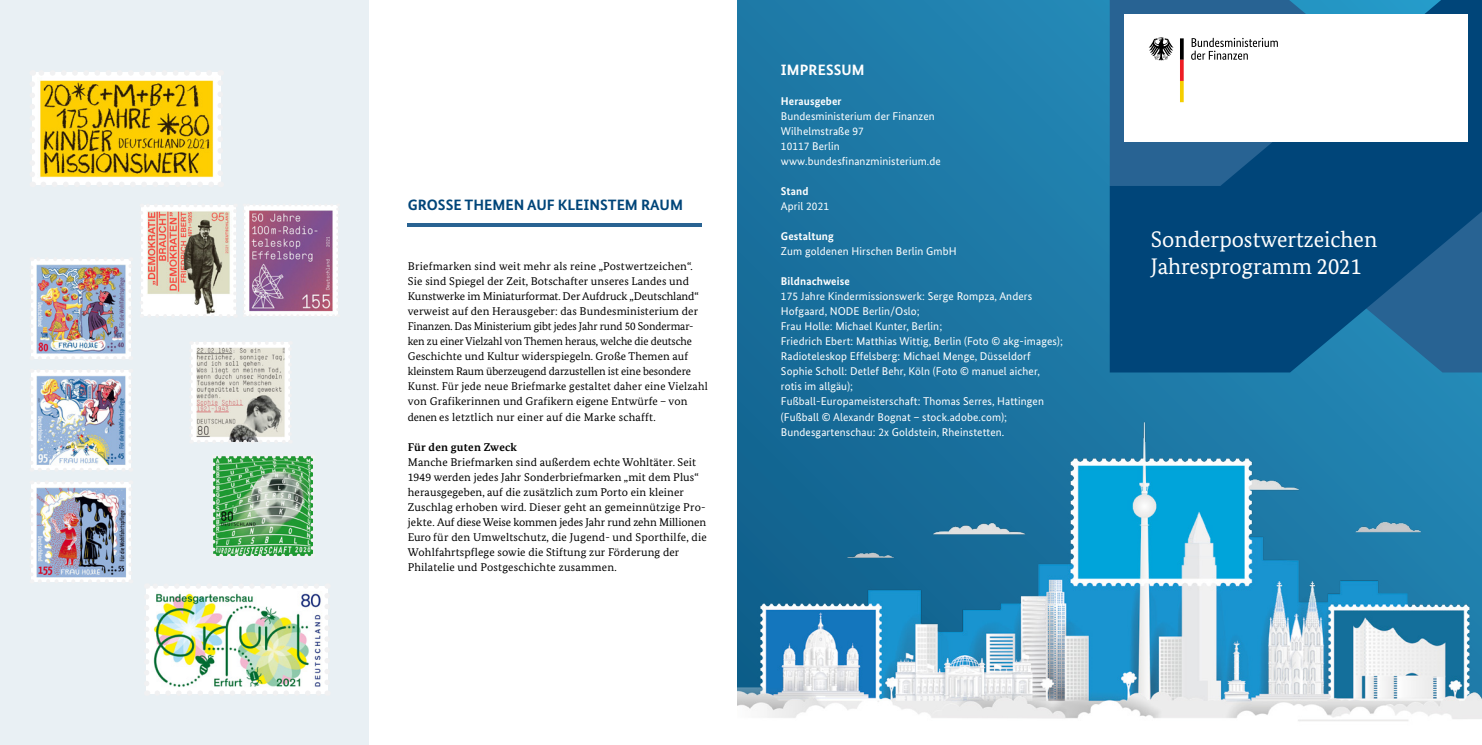
<style>
.page{position:relative;width:1482px;height:745px;background:#fff}
.page>*{position:absolute;margin:0;border:0;box-sizing:border-box;transform-origin:0 0}
.Titelseite{font:22.5px/27px "Bundes Serif";color:#fff}
.H1-GrossThemen{font:700 15px "Bundes Sans";color:#004579}
.H1-Impress{font:700 15px "Bundes Sans";letter-spacing:.01em;color:#fff}
.Text_Seite_7{font:11.25px/15px "Bundes Serif";letter-spacing:.01em;color:#000}
.Impressum{font:11.25px/15px "Bundes Sans";letter-spacing:.01em;color:#fff}
.H2-Impress{font:700 11.25px "Bundes Sans";letter-spacing:.01em;color:#fff}
.H2-GuterZweck{font:700 11.25px "Bundes Serif";letter-spacing:.02em;color:#000}
</style>
<div class="page">
<div style="left:737px;top:0;width:372px;height:744px;background:linear-gradient(to right,#196f9c,#2181ae)"></div>
<div style="left:1109px;top:0;width:372px;height:744px;background:#2081ae"></div>
<svg style="left:1109px;top:0;width:372px;height:372px;background:#0b5183"></svg>
<img style="left:737px;top:416px;width:744px;height:328px">
<div style="left:0;top:0;width:369px;height:744px;background:#e9f0f4"></div>
<img style="left:147px;top:586px;width:180px;height:106px">
<svg style="left:146px;top:596px;width:3px;height:96px"></svg>
<svg style="left:157px;top:690px;width:171px;height:4px"></svg>
<svg style="left:324px;top:586px;width:4px;height:96px"></svg>
<svg style="left:147px;top:586px;width:169px;height:2px"></svg>
<img style="left:213px;top:456px;width:100px;height:100px">
<img style="left:32px;top:259px;width:98px;height:99px">
<svg style="left:31px;top:267px;width:2px;height:91px"></svg>
<svg style="left:40px;top:356px;width:91px;height:3px"></svg>
<svg style="left:128px;top:259px;width:3px;height:91px"></svg>
<svg style="left:32px;top:259px;width:90px;height:2px"></svg>
<img style="left:31px;top:370px;width:99px;height:99px">
<svg style="left:31px;top:379px;width:2px;height:90px"></svg>
<svg style="left:40px;top:467px;width:91px;height:3px"></svg>
<svg style="left:128px;top:370px;width:3px;height:91px"></svg>
<svg style="left:31px;top:370px;width:91px;height:2px"></svg>
<img style="left:31px;top:482px;width:99px;height:99px">
<svg style="left:31px;top:490px;width:2px;height:91px"></svg>
<svg style="left:40px;top:579px;width:91px;height:3px"></svg>
<svg style="left:128px;top:482px;width:3px;height:90px"></svg>
<svg style="left:31px;top:482px;width:91px;height:2px"></svg>
<img style="left:32px;top:73px;width:188px;height:111px">
<svg style="left:32px;top:84px;width:3px;height:100px"></svg>
<svg style="left:43px;top:181px;width:178px;height:4px"></svg>
<svg style="left:217px;top:72px;width:4px;height:101px"></svg>
<svg style="left:32px;top:72px;width:177px;height:4px"></svg>
<svg style="left:191px;top:342px;width:99px;height:100px;background:#d2cfc8"></svg>
<hr style="left:408px;top:223px;width:294px;height:4px;background:#296392">
<svg style="left:141px;top:205px;width:197px;height:111px;background:#c0a1ac"></svg>
<div style="left:1123px;top:14px;width:344px;height:128px;background:#fff"></div>
<svg style="left:1191px;top:38px;width:86px;height:22px"></svg>
<svg style="left:1149px;top:37px;width:24px;height:23px"></svg>
<svg style="left:1180px;top:38px;width:3px;height:64px"></svg>
<h1 class="H1-GrossThemen" style="left:408px;top:196px;width:277px">GROSSE THEMEN AUF KLEINSTEM RAUM</h1>
<p class="Text_Seite_7" style="left:408px;top:259px;width:301px">Briefmarken sind weit mehr als reine „Postwertzeichen“.<br>Sie sind Spiegel der Zeit, Botschafter unseres Landes und Kunstwerke im Miniaturformat. Der Aufdruck „Deutschland“ verweist auf den Herausgeber: das Bundesministerium der Finanzen. Das Ministerium gibt jedes Jahr rund 50 Sondermar&shy;ken zu einer Vielzahl von Themen heraus, welche die deutsche Geschichte und Kultur widerspiegeln. Große Themen auf kleinstem Raum überzeugend darzustellen ist eine besondere Kunst. Für jede neue Briefmarke gestaltet daher eine Vielzahl von Grafikerinnen und Grafikern eigene Entwürfe – von denen es letztlich nur einer auf die Marke schafft.</p>
<h2 class="H2-GuterZweck" style="left:408px;top:439px;width:111px">Für den guten Zweck</h2>
<p class="Text_Seite_7" style="left:408px;top:454px;width:300px">Manche Briefmarken sind außerdem echte Wohltäter. Seit 1949 werden jedes Jahr Sonderbriefmarken „mit dem Plus“ herausgegeben, auf die zusätzlich zum Porto ein kleiner Zuschlag erhoben wird. Dieser geht an gemeinnützige Pro&shy;jekte. Auf diese Weise kommen jedes Jahr rund zehn Millionen Euro für den Umweltschutz, die Jugend- und Sporthilfe, die Wohlfahrtspflege sowie die Stiftung zur Förderung der Philatelie und Postgeschichte zusammen.</p>
<h1 class="H1-Impress" style="left:781px;top:61px;width:85px">IMPRESSUM</h1>
<h2 class="H2-Impress" style="left:781px;top:94px;width:62px">Herausgeber</h2>
<p class="Impressum" style="left:781px;top:109px;width:155px">Bundesministerium der Finanzen</p>
<p class="Impressum" style="left:781px;top:124px;width:84px">Wilhelmstraße 97</p>
<p class="Impressum" style="left:781px;top:139px;width:60px">10117 Berlin</p>
<p class="Impressum" style="left:781px;top:154px;width:161px">www.bundesfinanzministerium.de</p>
<h2 class="H2-Impress" style="left:781px;top:184px;width:29px">Stand</h2>
<p class="Impressum" style="left:781px;top:199px;width:50px">April 2021</p>
<h2 class="H2-Impress" style="left:781px;top:229px;width:54px">Gestaltung</h2>
<p class="Impressum" style="left:781px;top:244px;width:177px">Zum goldenen Hirschen Berlin GmbH</p>
<h2 class="H2-Impress" style="left:781px;top:274px;width:70px">Bildnachweise</h2>
<p class="Impressum" style="left:781px;top:289px;width:253px">175 Jahre Kindermissionswerk: Serge Rompza, Anders<br>Hofgaard, NODE Berlin/Oslo;</p>
<p class="Impressum" style="left:781px;top:319px;width:163px">Frau Holle: Michael Kunter, Berlin;</p>
<p class="Impressum" style="left:781px;top:334px;width:283px">Friedrich Ebert: Matthias Wittig, Berlin (Foto © akg-images);</p>
<p class="Impressum" style="left:781px;top:349px;width:251px">Radioteleskop Effelsberg: Michael Menge, Düsseldorf</p>
<p class="Impressum" style="left:781px;top:364px;width:261px">Sophie Scholl: Detlef Behr, Köln (Foto © manuel aicher, rotis im allgäu);</p>
<p class="Impressum" style="left:781px;top:394px;width:264px">Fußball-Europameisterschaft: Thomas Serres, Hattingen (Fußball © Alexandr Bognat – stock.adobe.com);</p>
<p class="Impressum" style="left:781px;top:424px;width:225px">Bundesgartenschau: 2x Goldstein, Rheinstetten.</p>
<p class="Titelseite" style="left:1150px;top:225px;width:228px">Sonderpostwertzeichen<br>Jahresprogramm 2021</p>
</div>
